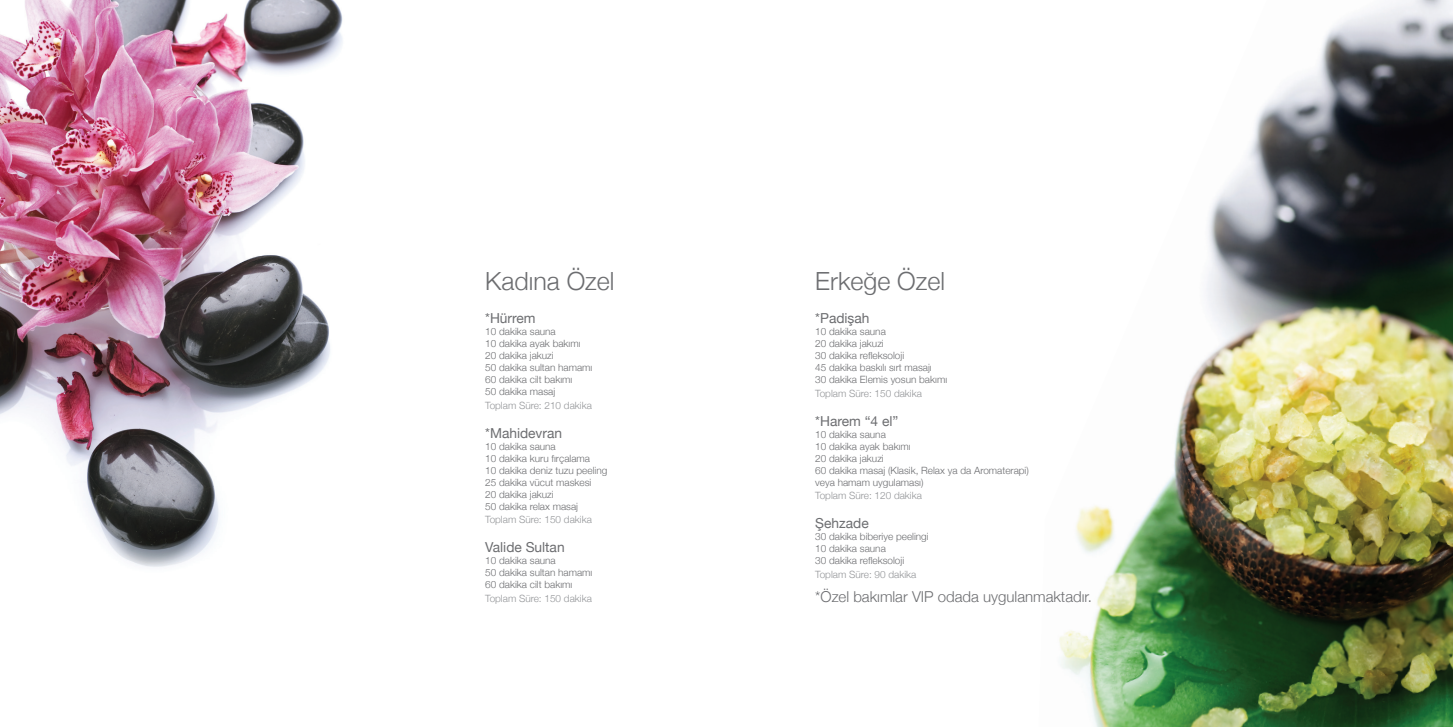
<style>
.page{position:relative;width:1453px;height:727px;background:#fff}
.page>*{position:absolute;margin:0;border:0;box-sizing:border-box;transform-origin:0 0}
.t1{font:300 25px "Helvetica Neue";color:#6c6d70}
.t2{font:300 15px "Helvetica Neue";color:#6c6d70}
.t3{font:13.75px "Helvetica Neue";color:#6c6d70}
.t4{font:300 10px/12px "Helvetica Neue";color:#6c6d70}
.t5{font:300 10px "Helvetica Neue";color:#939598}
</style>
<div class="page">
<img style="left:1059px;top:0;width:394px;height:726px">
<img style="left:0;top:0;width:343px;height:567px">
<h1 class="t1" style="left:485px;top:261px;width:131px">Kadına Özel</h1>
<h3 class="t3" style="left:485px;top:308px;width:52px">*Hürrem</h3>
<p class="t4" style="left:485px;top:325px;width:109px">10 dakika sauna<br>10 dakika ayak bakımı<br>20 dakika jakuzi<br>50 dakika sultan hamamı<br>60 dakika cilt bakımı<br>50 dakika masaj</p>
<p class="t5" style="left:485px;top:397px;width:108px">Toplam Süre: 210 dakika</p>
<h3 class="t3" style="left:485px;top:422px;width:78px">*Mahidevran</h3>
<p class="t4" style="left:485px;top:439px;width:124px">10 dakika sauna<br>10 dakika kuru fırçalama<br>10 dakika deniz tuzu peeling<br>25 dakika vücut maskesi<br>20 dakika jakuzi<br>50 dakika relax masaj</p>
<p class="t5" style="left:485px;top:511px;width:108px">Toplam Süre: 150 dakika</p>
<h3 class="t3" style="left:485px;top:537px;width:81px">Valide Sultan</h3>
<p class="t4" style="left:485px;top:553px;width:109px">10 dakika sauna<br>50 dakika sultan hamamı<br>60 dakika cilt bakımı</p>
<p class="t5" style="left:485px;top:590px;width:108px">Toplam Süre: 150 dakika</p>
<h2 class="t2" style="left:815px;top:584px;width:278px">*Özel bakımlar VIP odada uygulanmaktadır.</h2>
<h1 class="t1" style="left:815px;top:261px;width:131px">Erkeğe Özel</h1>
<h3 class="t3" style="left:815px;top:308px;width:56px">*Padişah</h3>
<p class="t4" style="left:815px;top:325px;width:133px">10 dakika sauna<br>20 dakika jakuzi<br>30 dakika refleksoloji<br>45 dakika baskılı sırt masajı<br>30 dakika Elemis yosun bakımı</p>
<p class="t5" style="left:815px;top:385px;width:108px">Toplam Süre: 150 dakika</p>
<h3 class="t3" style="left:815px;top:410px;width:85px">*Harem “4 el”</h3>
<p class="t4" style="left:815px;top:427px;width:215px">10 dakika sauna<br>10 dakika ayak bakımı<br>20 dakika jakuzi<br>60 dakika masaj (Klasik, Relax ya da Aromaterapi) veya hamam uygulaması)</p>
<p class="t5" style="left:815px;top:487px;width:108px">Toplam Süre: 120 dakika</p>
<h3 class="t3" style="left:815px;top:513px;width:55px">Şehzade</h3>
<p class="t4" style="left:815px;top:529px;width:115px">30 dakika biberiye peelingi<br>10 dakika sauna<br>30 dakika refleksoloji</p>
<p class="t5" style="left:815px;top:566px;width:103px">Toplam Süre: 90 dakika</p>
</div>
